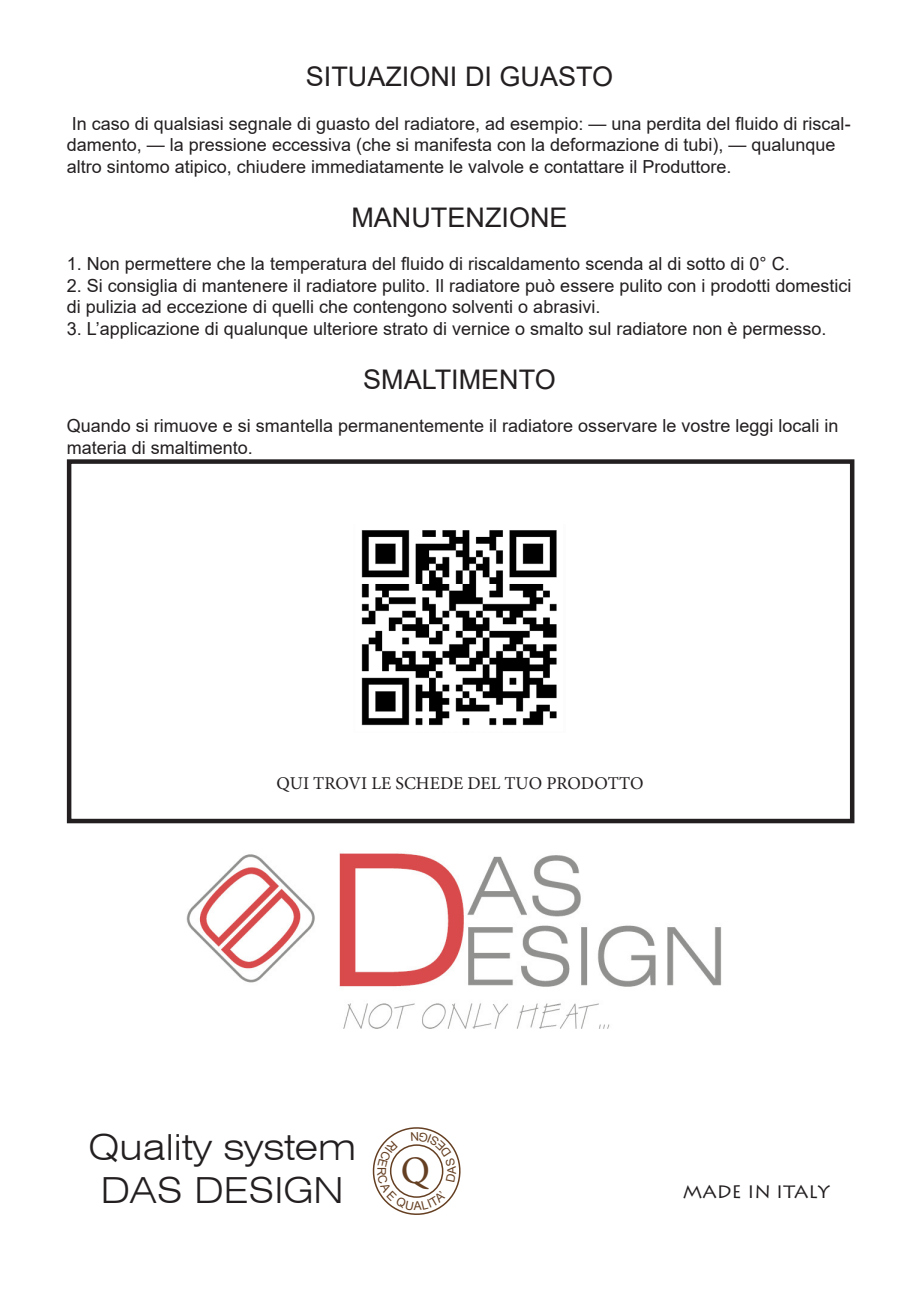
<style>
.page{position:relative;width:919px;height:1289px;background:#fff}
.page>*{position:absolute;margin:0;border:0;box-sizing:border-box;transform-origin:0 0}
.t1{font:39px "Minion Pro";color:#653f22}
.t2{font:300 expanded 36px "Swiss 721 BT";color:#231f20}
.t3{font:27px "Arial";color:#231f20}
.t4{font:18px/21.6px "Arial";color:#231f20}
.t5{font:18px "Minion Pro";color:#231f20}
.t6{font:18px "Lithos Pro";color:#231f20}
</style>
<div class="page">
<img style="left:186px;top:853px;width:536px;height:176px">
<div style="left:67px;top:459px;width:787px;height:364px;border:4px solid #231f20"></div>
<img style="left:361px;top:530px;width:196px;height:196px">
<svg style="left:372px;top:1127px;width:89px;height:88px"></svg>
<p class="t3" style="left:306px;top:58px;width:309px">SITUAZIONI DI GUASTO</p>
<p class="t4" style="left:67px;top:112px;width:785px">In caso di qualsiasi segnale di guasto del radiatore, ad esempio: — una perdita del fluido di riscal&shy;damento, — la pressione eccessiva (che si manifesta con la deformazione di tubi), — qualunque altro sintomo atipico, chiudere immediatamente le valvole e contattare il Produttore.</p>
<p class="t3" style="left:351px;top:199px;width:217px">MANUTENZIONE</p>
<p class="t4" style="left:67px;top:253px;width:724px">1. Non permettere che la temperatura del fluido di riscaldamento scenda al di sotto di 0° C.</p>
<p class="t4" style="left:67px;top:274px;width:786px">2. Si consiglia di mantenere il radiatore pulito. Il radiatore può essere pulito con i prodotti domestici di pulizia ad eccezione di quelli che contengono solventi o abrasivi.</p>
<p class="t4" style="left:67px;top:318px;width:761px">3. L’applicazione di qualunque ulteriore strato di vernice o smalto sul radiatore non è permesso.</p>
<p class="t3" style="left:363px;top:361px;width:194px">SMALTIMENTO</p>
<p class="t4" style="left:67px;top:415px;width:773px">Quando si rimuove e si smantella permanentemente il radiatore osservare le vostre leggi locali in materia di smaltimento.</p>
<p class="t5" style="left:276px;top:771px;width:368px">QUI TROVI LE SCHEDE DEL TUO PRODOTTO</p>
<p class="t2" style="left:88px;top:1125px;width:269px">Quality system</p>
<p class="t2" style="left:101px;top:1169px;width:244px">DAS DESIGN</p>
<p class="t1" style="left:401px;top:1143px;width:31px">Q</p>
<p class="t6" style="left:682px;top:1181px;width:148px">MADE IN ITALY</p>
</div>
